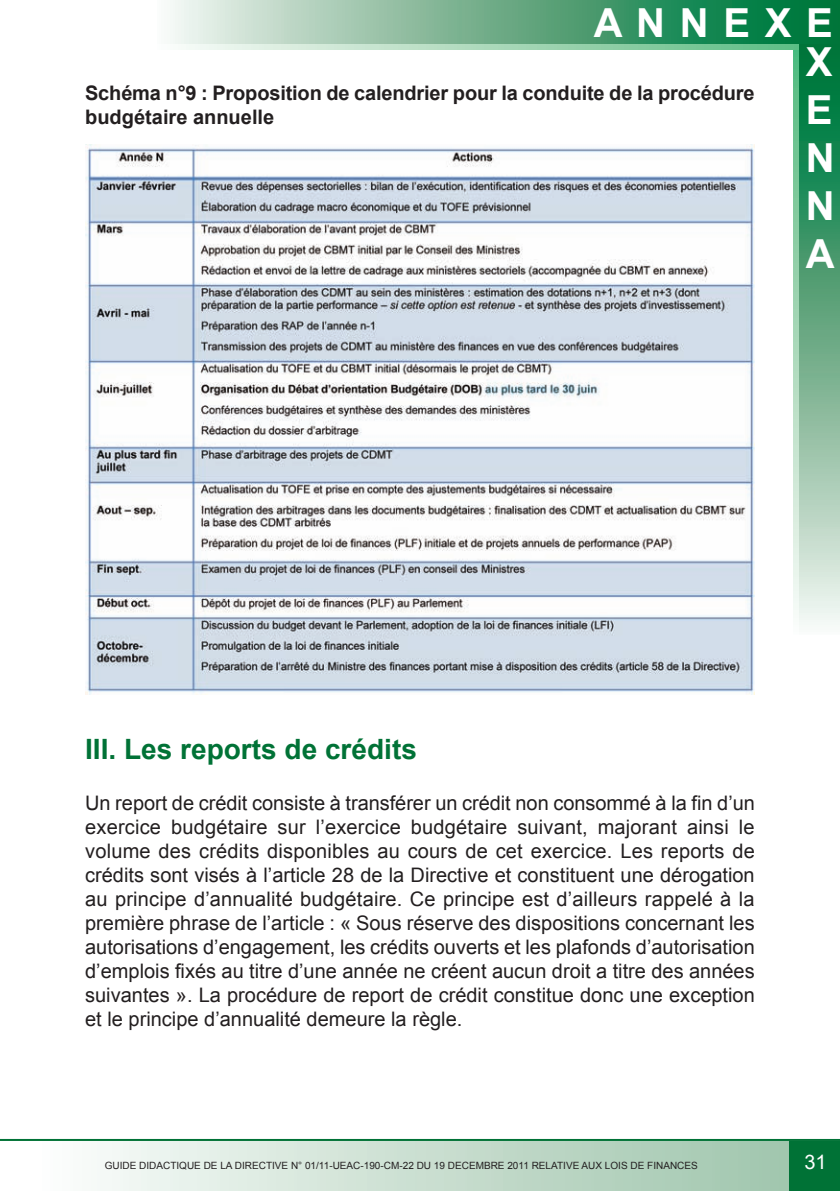
<style>
.page{position:relative;width:840px;height:1191px;background:#fff}
.page>*{position:absolute;margin:0;border:0;box-sizing:border-box;transform-origin:0 0}
.t1{font:700 40px/48px "Arial";color:#fff;text-align:right}
.t2{font:700 28px "Arial";color:#007236}
.t3{font:20px/24px "Arial";color:#231f20;text-align:justify}
.t4{font:700 20px/24px "Arial";letter-spacing:-.01em;color:#231f20}
.t5{font:20px "Arial";color:#fff}
.t6{font:10px "Arial";color:#231f20}
</style>
<div class="page">
<div style="left:42px;top:1141px;width:746px;height:50px;background:linear-gradient(to right,#fafdfb,#9fc4ac)"></div>
<hr style="left:0;top:1139px;width:839px;height:2px;background:#007236">
<div style="left:793px;top:27px;width:46px;height:607px;background:linear-gradient(to bottom,#4bb678,#fdfaf8)"></div>
<div style="left:157px;top:0;width:682px;height:50px;background:linear-gradient(to right,#fdfbf9,#54b87c)"></div>
<div style="left:799px;top:27px;width:40px;height:607px;background:linear-gradient(to bottom,#006725,#f2f1eb)"></div>
<div style="left:157px;top:0;width:682px;height:44px;background:linear-gradient(to right,#f3f2ec,#006c2c)"></div>
<div style="left:788px;top:1141px;width:51px;height:50px;background:#007236"></div>
<img style="left:85px;top:144px;width:669px;height:551px">
<h1 class="t1" style="left:593px;top:4px;width:240px;line-height:39px">A n n e x e x</h1>
<h1 class="t1" style="left:805px;top:86px;width:30px;text-align:justify">e n n A</h1>
<p class="t4" style="left:85px;top:81px;width:670px">Schéma n°9 : Proposition de calendrier pour la conduite de la procédure budgétaire annuelle</p>
<h2 class="t2" style="left:85px;top:733px;width:333px">III. Les reports de crédits</h2>
<p class="t3" style="left:85px;top:791px;width:671px">Un report de crédit consiste à transférer un crédit non consommé à la fin d’un exercice budgétaire sur l’exercice budgétaire suivant, majorant ainsi le volume des crédits disponibles au cours de cet exercice. Les reports de crédits sont visés à l’article 28 de la Directive et constituent une dérogation au principe d’annualité budgétaire. Ce principe est d’ailleurs rappelé à la première phrase de l’article : « Sous réserve des dispositions concernant les autorisations d’engagement, les crédits ouverts et les plafonds d’autorisation d’emplois fixés au titre d’une année ne créent aucun droit a titre des années suivantes ». La procédure de report de crédit constitue donc une exception et le principe d’annualité demeure la règle.</p>
<p class="t6" style="left:105px;top:1159px;width:594px">GUIDE DIDACTIQUE DE LA DIRECTIVE N° 01/11-UEAC-190-CM-22 DU 19 DECEMBRE 2011 RELATIVE AUX LOIS DE FINANCES</p>
<p class="t5" style="left:804px;top:1151px;width:24px">31</p>
</div>
